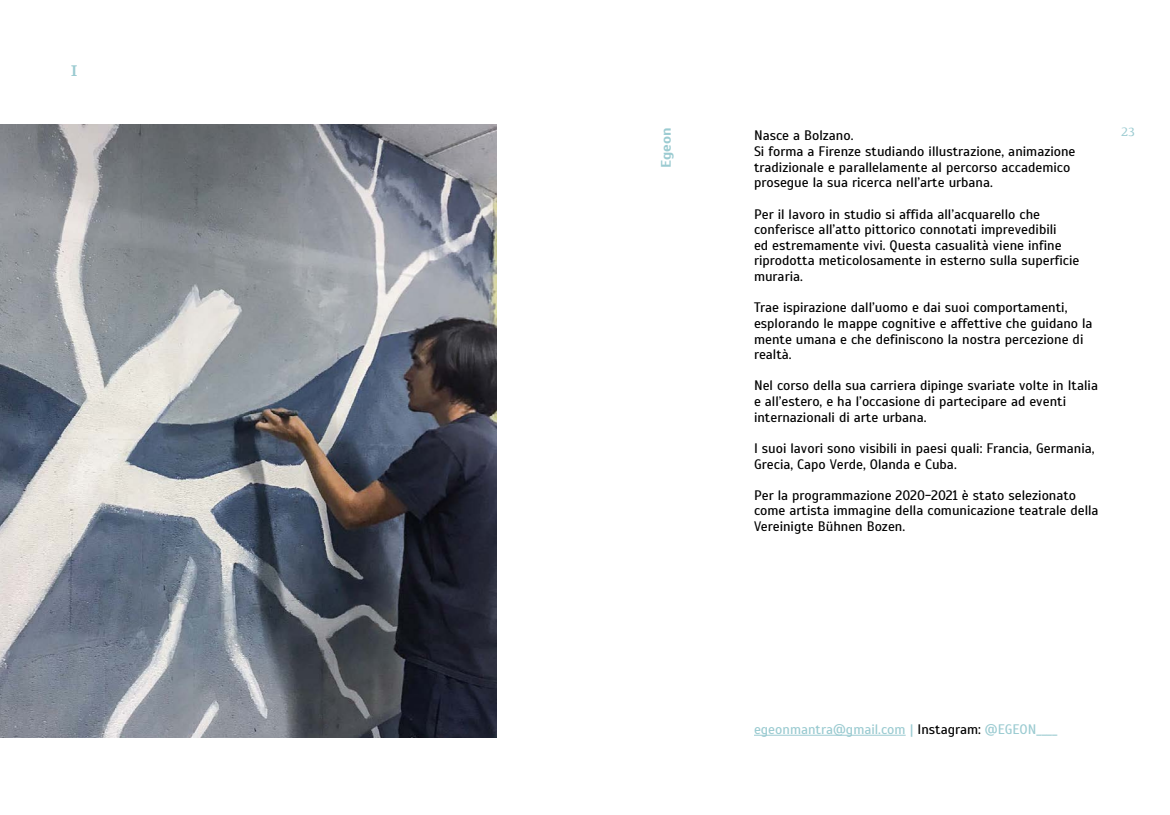
<style>
.page{position:relative;width:1170px;height:815px;background:#fff}
.page>*{position:absolute;margin:0;border:0;box-sizing:border-box;transform-origin:0 0}
.t1{font:600 17.5px "Manuale";color:#9bcbd1;scale:1.08 1}
.t2{font:13.75px/15.6px "Scada";color:#000}
.t3{font:13.75px "Scada";color:#9bcbd1}
.t4{font:700 13.75px "Scada";color:#9bcbd1;scale:1.08 1}
.t5{font:13.75px "Manuale";color:#9bcbd1}
.s1{color:#000}
</style>
<div class="page">
<img style="left:0;top:125px;width:496px;height:612px">
<hr style="left:754px;top:735px;width:151px;height:1px;background:#9bcbd1">
<p class="t1" style="left:71px;top:59px;width:8px">I</p>
<p class="t4" style="left:657px;top:168px;width:39px;rotate:-90deg">Egeon</p>
<p class="t2" style="left:754px;top:128px;width:323px">Nasce a Bolzano.<br>Si forma a Firenze studiando illustrazione, animazione tradizionale e parallelamente al percorso accademico prosegue la sua ricerca nell’arte urbana.</p>
<p class="t2" style="left:754px;top:206px;width:327px">Per il lavoro in studio si affida all’acquarello che conferisce all’atto pittorico connotati imprevedibili<br>ed estremamente vivi. Questa casualità viene infine riprodotta meticolosamente in esterno sulla superficie muraria.</p>
<p class="t2" style="left:754px;top:300px;width:340px">Trae ispirazione dall’uomo e dai suoi comportamenti, esplorando le mappe cognitive e affettive che guidano la mente umana e che definiscono la nostra percezione di realtà.</p>
<p class="t2" style="left:754px;top:378px;width:345px">Nel corso della sua carriera dipinge svariate volte in Italia e all’estero, e ha l’occasione di partecipare ad eventi internazionali di arte urbana.</p>
<p class="t2" style="left:754px;top:441px;width:342px">I suoi lavori sono visibili in paesi quali: Francia, Germania,<br>Grecia, Capo Verde, Olanda e Cuba.</p>
<p class="t2" style="left:754px;top:487px;width:346px">Per la programmazione 2020-2021 è stato selezionato come artista immagine della comunicazione teatrale della<br>Vereinigte Bühnen Bozen.</p>
<p class="t5" style="left:1121px;top:122px;width:15px">23</p>
<p class="t3" style="left:754px;top:721px;width:305px">egeonmantra@gmail.com | <span class="s1">Instagram:</span> @EGEON____</p>
</div>
